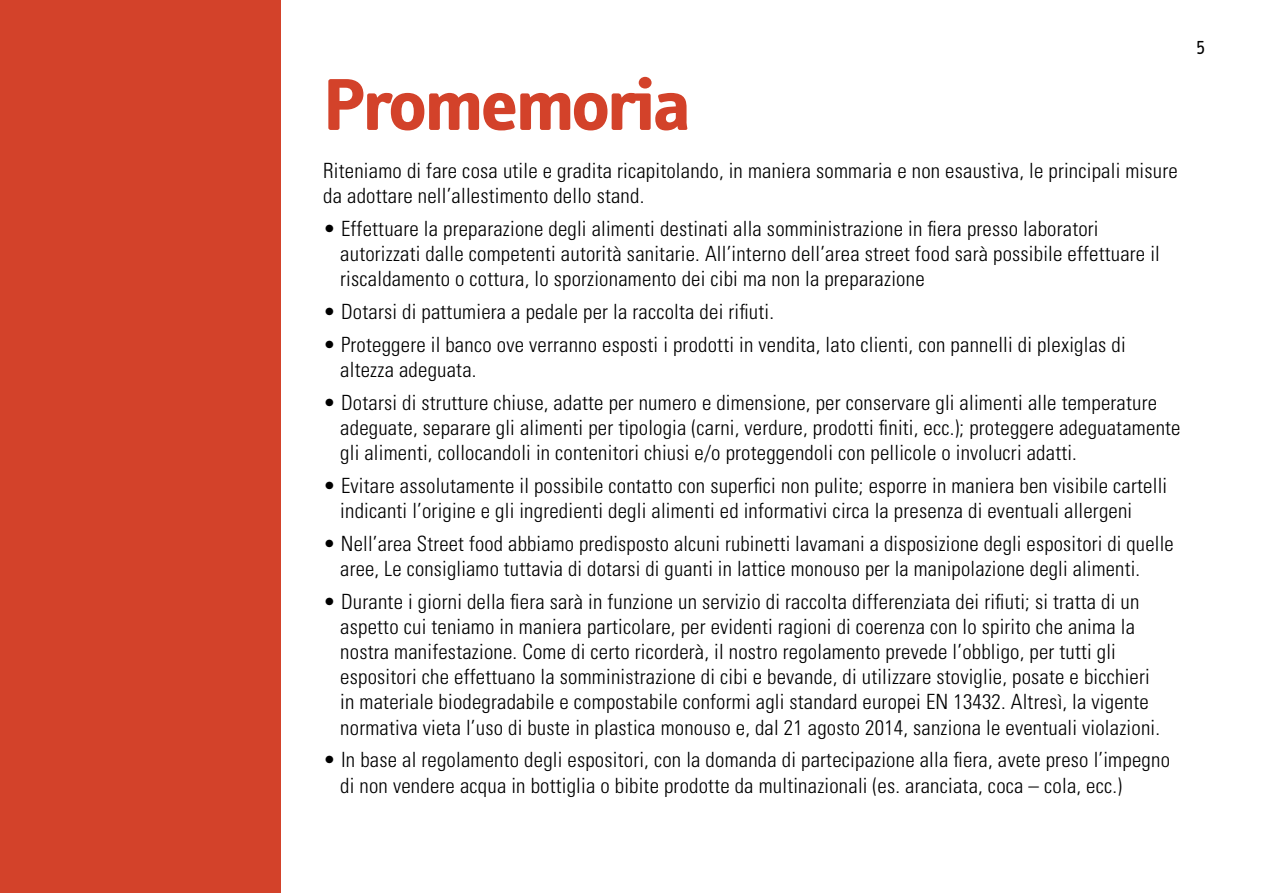
<style>
.page{position:relative;width:1263px;height:893px;background:#fff}
.page>*{position:absolute;margin:0;border:0;box-sizing:border-box;transform-origin:0 0}
.t1{font:700 75px "Info";letter-spacing:-.02em;color:#d3422a;scale:1.1 1}
.t2{font:300 condensed 21px/25.2px "Univers LT Std";letter-spacing:.01em;color:#000}
.t3{font:19.5px "Info";color:#000}
</style>
<div class="page">
<div style="left:0;top:0;width:281px;height:893px;background:#d3422a"></div>
<h1 class="t1" style="left:323px;top:62px;width:335px">Promemoria</h1>
<p class="t2" style="left:323px;top:158px;width:856px">Riteniamo di fare cosa utile e gradita ricapitolando, in maniera sommaria e non esaustiva, le principali misure da adottare nell’allestimento dello stand.</p>
<p class="t2" style="left:340px;top:216px;width:821px;text-indent:-17px">• Effettuare la preparazione degli alimenti destinati alla somministrazione in fiera presso laboratori autorizzati dalle competenti autorità sanitarie. All’interno dell’area street food sarà possibile effettuare il riscaldamento o cottura, lo sporzionamento dei cibi ma non la preparazione</p>
<p class="t2" style="left:323px;top:299px;width:452px">• Dotarsi di pattumiera a pedale per la raccolta dei rifiuti.</p>
<p class="t2" style="left:340px;top:332px;width:787px;text-indent:-17px">• Proteggere il banco ove verranno esposti i prodotti in vendita, lato clienti, con pannelli di plexiglas di altezza adeguata.</p>
<p class="t2" style="left:340px;top:390px;width:842px;text-indent:-17px">• Dotarsi di strutture chiuse, adatte per numero e dimensione, per conservare gli alimenti alle temperature adeguate, separare gli alimenti per tipologia (carni, verdure, prodotti finiti, ecc.); proteggere adeguatamente gli alimenti, collocandoli in contenitori chiusi e/o proteggendoli con pellicole o involucri adatti.</p>
<p class="t2" style="left:340px;top:473px;width:828px;text-indent:-17px">• Evitare assolutamente il possibile contatto con superfici non pulite; esporre in maniera ben visibile cartelli indicanti l’origine e gli ingredienti degli alimenti ed informativi circa la presenza di eventuali allergeni</p>
<p class="t2" style="left:340px;top:531px;width:835px;text-indent:-17px">• Nell’area Street food abbiamo predisposto alcuni rubinetti lavamani a disposizione degli espositori di quelle aree, Le consigliamo tuttavia di dotarsi di guanti in lattice monouso per la manipolazione degli alimenti.</p>
<p class="t2" style="left:340px;top:589px;width:821px;text-indent:-17px">• Durante i giorni della fiera sarà in funzione un servizio di raccolta differenziata dei rifiuti; si tratta di un aspetto cui teniamo in maniera particolare, per evidenti ragioni di coerenza con lo spirito che anima la nostra manifestazione. Come di certo ricorderà, il nostro regolamento prevede l’obbligo, per tutti gli espositori che effettuano la somministrazione di cibi e bevande, di utilizzare stoviglie, posate e bicchieri in materiale biodegradabile e compostabile conformi agli standard europei EN 13432. Altresì, la vigente normativa vieta l’uso di buste in plastica monouso e, dal 21 agosto 2014, sanziona le eventuali violazioni.</p>
<p class="t2" style="left:340px;top:747px;width:831px;text-indent:-17px">• In base al regolamento degli espositori, con la domanda di partecipazione alla fiera, avete preso l’impegno di non vendere acqua in bottiglia o bibite prodotte da multinazionali (es. aranciata, coca – cola, ecc.)</p>
<p class="t3" style="left:1196px;top:37px;width:10px">5</p>
</div>
